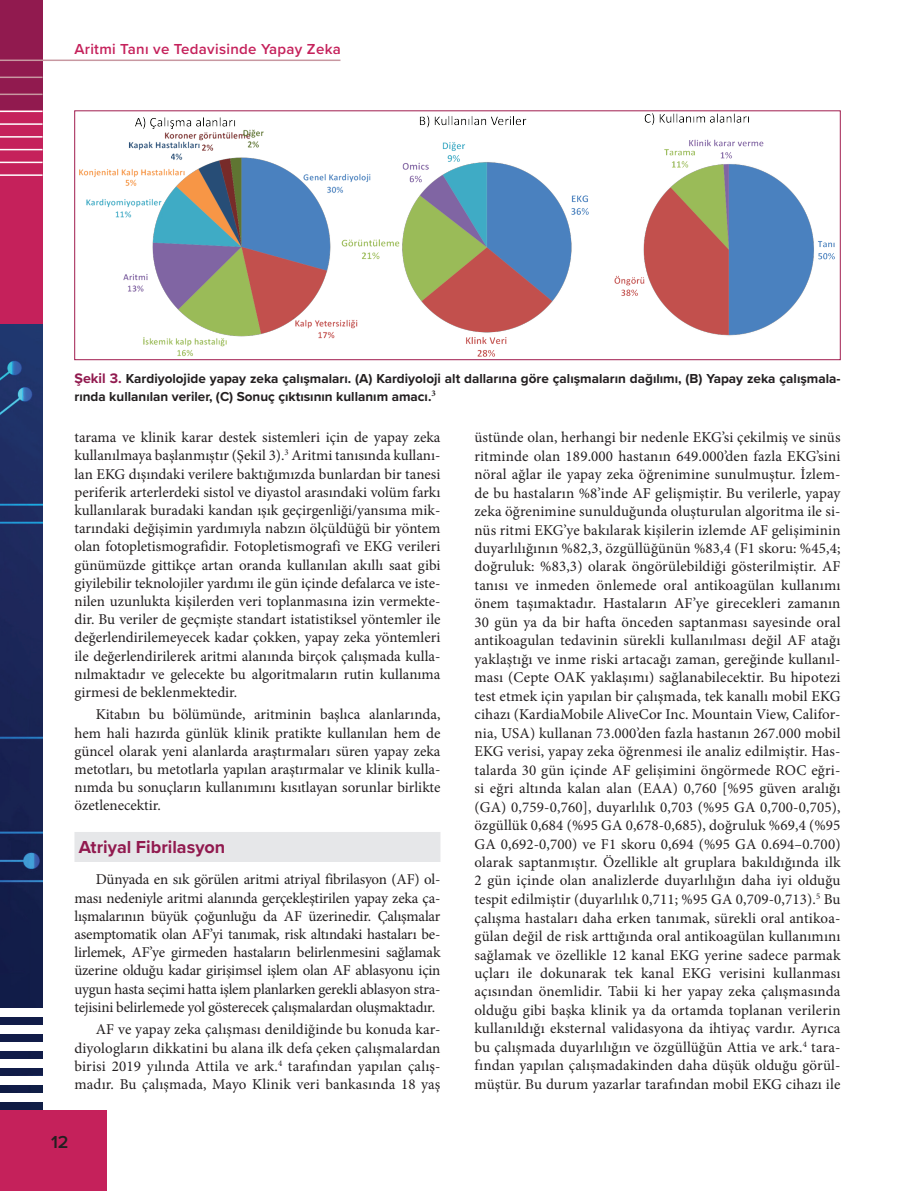
<style>
.page{position:relative;width:915px;height:1191px;background:#fff}
.page>*{position:absolute;margin:0;border:0;box-sizing:border-box;transform-origin:0 0}
.t1{font:700 18px "Proxima Nova";color:#911a4f}
.t2{font:600 18px "Proxima Nova";color:#231f20}
.t3{font:15px/18.5px "Minion Pro";color:#231f20;text-align:justify}
.t4{font:600 15px "Proxima Nova";letter-spacing:.02em;color:#c5215b}
.t5{font:700 13.5px/18px "Proxima Nova";color:#231f20}
.s1{font-size:14.25px;color:#911a4f}
</style>
<div class="page">
<div style="left:0;top:0;width:43px;height:123px;background:#911a4f"></div>
<div style="left:0;top:111px;width:43px;height:213px;background:#c5215b"></div>
<img style="left:0;top:324px;width:43px;height:785px">
<div style="left:0;top:1093px;width:43px;height:8px;background:#fff"></div>
<div style="left:0;top:1008px;width:43px;height:8px;background:#fff"></div>
<div style="left:0;top:1025px;width:43px;height:8px;background:#fff"></div>
<div style="left:0;top:1042px;width:43px;height:8px;background:#fff"></div>
<div style="left:0;top:1059px;width:43px;height:8px;background:#fff"></div>
<div style="left:0;top:1076px;width:43px;height:8px;background:#fff"></div>
<hr style="left:0;top:77px;width:43px;height:1px;background:#c898a1">
<hr style="left:0;top:94px;width:43px;height:1px;background:#c898a1">
<hr style="left:0;top:111px;width:43px;height:1px;background:#fff">
<hr style="left:0;top:123px;width:43px;height:2px;background:#fff">
<hr style="left:0;top:136px;width:43px;height:2px;background:#fff">
<hr style="left:0;top:149px;width:43px;height:1px;background:#fff">
<hr style="left:0;top:162px;width:43px;height:1px;background:#fff">
<hr style="left:0;top:174px;width:43px;height:2px;background:#fff">
<hr style="left:0;top:60px;width:340px;height:1px;background:#c898a1">
<div style="left:0;top:1109px;width:106px;height:82px;background:#c5215b"></div>
<div style="left:74px;top:832px;width:366px;height:30px;background:#e6e7e9"></div>
<img style="left:79px;top:114px;width:755px;height:242px">
<div style="left:74px;top:111px;width:766px;height:249px;border:1px solid #a01c4e"></div>
<div style="left:105px;top:157px;width:55px;height:11px;background:#fff"></div>
<p class="t4" style="left:74px;top:38px;width:268px">Aritmi Tanı ve Tedavisinde Yapay Zeka</p>
<p class="t5" style="left:74px;top:369px;width:767px"><span class="s1">Şekil 3.</span> Kardiyolojide yapay zeka çalışmaları. (A) Kardiyoloji alt dallarına göre çalışmaların dağılımı, (B) Yapay zeka çalışmala&shy;rında kullanılan veriler, (C) Sonuç çıktısının kullanım amacı.<sup>3</sup></p>
<p class="t3" style="left:74px;top:428px;width:367px">tarama ve klinik karar destek sistemleri için de yapay zeka kullanılmaya başlanmıştır (Şekil 3).<sup>3</sup> Aritmi tanısında kullanı&shy;lan EKG dışındaki verilere baktığımızda bunlardan bir tanesi periferik arterlerdeki sistol ve diyastol arasındaki volüm farkı kullanılarak buradaki kandan ışık geçirgenliği/yansıma mik&shy;tarındaki değişimin yardımıyla nabzın ölçüldüğü bir yöntem olan fotopletismografidir. Fotopletismografi ve EKG verileri günümüzde gittikçe artan oranda kullanılan akıllı saat gibi giyilebilir teknolojiler yardımı ile gün içinde defalarca ve iste&shy;nilen uzunlukta kişilerden veri toplanmasına izin vermekte&shy;dir. Bu veriler de geçmişte standart istatistiksel yöntemler ile değerlendirilemeyecek kadar çokken, yapay zeka yöntemleri ile değerlendirilerek aritmi alanında birçok çalışmada kulla&shy;nılmaktadır ve gelecekte bu algoritmaların rutin kullanıma girmesi de beklenmektedir.</p>
<p class="t3" style="left:74px;top:705px;width:367px;text-indent:21px">Kitabın bu bölümünde, aritminin başlıca alanlarında, hem hali hazırda günlük klinik pratikte kullanılan hem de güncel olarak yeni alanlarda araştırmaları süren yapay zeka metotları, bu metotlarla yapılan araştırmalar ve klinik kulla&shy;nımda bu sonuçların kullanımını kısıtlayan sorunlar birlikte özetlenecektir.</p>
<p class="t1" style="left:79px;top:834px;width:148px">Atriyal Fibrilasyon</p>
<p class="t3" style="left:74px;top:870px;width:367px;text-indent:21px">Dünyada en sık görülen aritmi atriyal fibrilasyon (AF) ol&shy;ması nedeniyle aritmi alanında gerçekleştirilen yapay zeka ça&shy;lışmalarının büyük çoğunluğu da AF üzerinedir. Çalışmalar asemptomatik olan AF’yi tanımak, risk altındaki hastaları be&shy;lirlemek, AF’ye girmeden hastaların belirlenmesini sağlamak üzerine olduğu kadar girişimsel işlem olan AF ablasyonu için uygun hasta seçimi hatta işlem planlarken gerekli ablasyon stra&shy;tejisini belirlemede yol gösterecek çalışmalardan oluşmaktadır.</p>
<p class="t3" style="left:74px;top:1020px;width:367px;text-indent:21px">AF ve yapay zeka çalışması denildiğinde bu konuda kar&shy;diyologların dikkatini bu alana ilk defa çeken çalışmalardan birisi 2019 yılında Attila ve ark.<sup>4</sup> tarafından yapılan çalış&shy;madır. Bu çalışmada, Mayo Klinik veri bankasında 18 yaş</p>
<p class="t2" style="left:51px;top:1128px;width:19px">12</p>
<p class="t3" style="left:474px;top:428px;width:367px">üstünde olan, herhangi bir nedenle EKG’si çekilmiş ve sinüs ritminde olan 189.000 hastanın 649.000’den fazla EKG’sini nöral ağlar ile yapay zeka öğrenimine sunulmuştur. İzlem&shy;de bu hastaların %8’inde AF gelişmiştir. Bu verilerle, yapay zeka öğrenimine sunulduğunda oluşturulan algoritma ile si&shy;nüs ritmi EKG’ye bakılarak kişilerin izlemde AF gelişiminin duyarlılığının %82,3, özgüllüğünün %83,4 (F1 skoru: %45,4; doğruluk: %83,3) olarak öngörülebildiği gösterilmiştir. AF tanısı ve inmeden önlemede oral antikoagülan kullanımı önem taşımaktadır. Hastaların AF’ye girecekleri zamanın 30 gün ya da bir hafta önceden saptanması sayesinde oral antikoagulan tedavinin sürekli kullanılması değil AF atağı yaklaştığı ve inme riski artacağı zaman, gereğinde kullanıl&shy;ması (Cepte OAK yaklaşımı) sağlanabilecektir. Bu hipotezi test etmek için yapılan bir çalışmada, tek kanallı mobil EKG cihazı (KardiaMobile AliveCor Inc. Mountain View, Califor&shy;nia, USA) kullanan 73.000’den fazla hastanın 267.000 mobil EKG verisi, yapay zeka öğrenmesi ile analiz edilmiştir. Has&shy;talarda 30 gün içinde AF gelişimini öngörmede ROC eğri&shy;si eğri altında kalan alan (EAA) 0,760 [%95 güven aralığı (GA) 0,759-0,760], duyarlılık 0,703 (%95 GA 0,700-0,705), özgüllük 0,684 (%95 GA 0,678-0,685), doğruluk %69,4 (%95<br>GA 0,692-0,700) ve F1 skoru 0,694 (%95 GA 0.694–0.700) olarak saptanmıştır. Özellikle alt gruplara bakıldığında ilk 2 gün içinde olan analizlerde duyarlılığın daha iyi olduğu tespit edilmiştir (duyarlılık 0,711; %95 GA 0,709-0,713).<sup>5</sup> Bu çalışma hastaları daha erken tanımak, sürekli oral antikoa&shy;gülan değil de risk arttığında oral antikoagülan kullanımını sağlamak ve özellikle 12 kanal EKG yerine sadece parmak uçları ile dokunarak tek kanal EKG verisini kullanması açısından önemlidir. Tabii ki her yapay zeka çalışmasında olduğu gibi başka klinik ya da ortamda toplanan verilerin kullanıldığı eksternal validasyona da ihtiyaç vardır. Ayrıca bu çalışmada duyarlılığın ve özgüllüğün Attia ve ark.<sup>4</sup> tara&shy;fından yapılan çalışmadakinden daha düşük olduğu görül&shy;müştür. Bu durum yazarlar tarafından mobil EKG cihazı ile</p>
</div>
